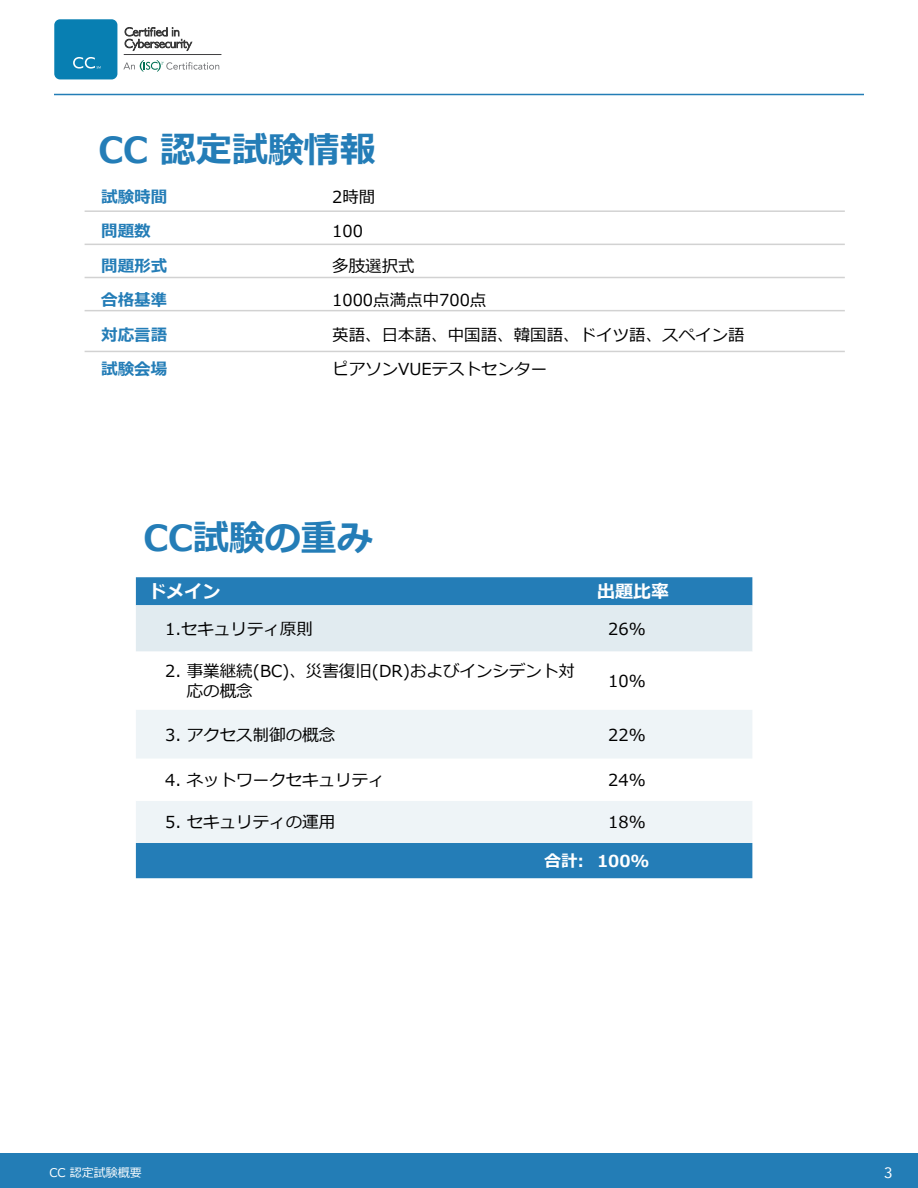
<style>
.page{position:relative;width:918px;height:1188px;background:#fff}
.page>*{position:absolute;margin:0;border:0;box-sizing:border-box;transform-origin:0 0}
.t1{font:700 36px "Meiryo";color:#247db7}
.t2{font:700 18px "Meiryo";color:#fff}
.t3{font:16.5px/19.8px "Meiryo";color:#000}
.t4{font:700 16.5px "Meiryo";color:#247db7}
.t5{font:700 16.5px "Meiryo";color:#fff}
.t6{font:15px "Avenir";color:#fff}
.t7{font:12px "Meiryo";color:#fff}
</style>
<div class="page">
<div style="left:0;top:1153px;width:918px;height:35px;background:#237db6"></div>
<div style="left:54px;top:19px;width:63px;height:60px;background:#087fb2;border-radius:6px"></div>
<svg style="left:73px;top:57px;width:28px;height:12px"></svg>
<svg style="left:123px;top:60px;width:96px;height:12px"></svg>
<hr style="left:124px;top:54px;width:97px;height:1px;background:#414042">
<svg style="left:125px;top:27px;width:67px;height:24px"></svg>
<hr style="left:54px;top:94px;width:810px;height:1px;background:#237db6">
<hr style="left:85px;top:210px;width:760px;height:2px;background:#d2d2d2">
<hr style="left:85px;top:244px;width:760px;height:1px;background:#d2d2d2">
<hr style="left:85px;top:277px;width:760px;height:1px;background:#d2d2d2">
<hr style="left:85px;top:310px;width:760px;height:1px;background:#d2d2d2">
<hr style="left:85px;top:351px;width:760px;height:1px;background:#d2d2d2">
<div style="left:136px;top:577px;width:616px;height:301px;background:#247db7"></div>
<div style="left:136px;top:605px;width:616px;height:47px;background:#e1ebf0"></div>
<svg style="left:136px;top:652px;width:616px;height:58px"></svg>
<svg style="left:136px;top:710px;width:616px;height:133px;fill:#eef4f7"></svg>
<h1 class="t1" style="left:98px;top:125px;width:279px">CC 認定試験情報</h1>
<p class="t4" style="left:101px;top:185px;width:67px">試験時間</p>
<p class="t3" style="left:332px;top:188px;width:45px">2時間</p>
<p class="t4" style="left:101px;top:220px;width:51px">問題数</p>
<p class="t3" style="left:332px;top:222px;width:32px">100</p>
<p class="t4" style="left:101px;top:254px;width:67px">問題形式</p>
<p class="t3" style="left:332px;top:257px;width:84px">多肢選択式</p>
<p class="t4" style="left:101px;top:289px;width:67px">合格基準</p>
<p class="t3" style="left:332px;top:291px;width:156px">1000点満点中700点</p>
<p class="t4" style="left:101px;top:323px;width:67px">対応言語</p>
<p class="t3" style="left:332px;top:326px;width:414px">英語、日本語、中国語、韓国語、ドイツ語、スペイン語</p>
<p class="t4" style="left:101px;top:358px;width:67px">試験会場</p>
<p class="t3" style="left:332px;top:360px;width:216px">ピアソンVUEテストセンター</p>
<h1 class="t1" style="left:143px;top:512px;width:231px">CC試験の重み</h1>
<p class="t2" style="left:149px;top:579px;width:73px">ドメイン</p>
<p class="t2" style="left:597px;top:579px;width:73px">出題比率</p>
<p class="t3" style="left:165px;top:620px;width:150px">1.セキュリティ原則</p>
<p class="t3" style="left:608px;top:620px;width:39px">26%</p>
<p class="t3" style="left:187px;top:662px;width:390px;text-indent:-22px">2. 事業継続(BC)、災害復旧(DR)およびインシデント対応の概念</p>
<p class="t3" style="left:608px;top:672px;width:39px">10%</p>
<p class="t3" style="left:165px;top:725px;width:172px">3. アクセス制御の概念</p>
<p class="t3" style="left:608px;top:725px;width:39px">22%</p>
<p class="t3" style="left:165px;top:771px;width:221px">4. ネットワークセキュリティ</p>
<p class="t3" style="left:608px;top:771px;width:39px">24%</p>
<p class="t3" style="left:165px;top:813px;width:172px">5. セキュリティの運用</p>
<p class="t3" style="left:608px;top:813px;width:39px">18%</p>
<p class="t5" style="left:545px;top:849px;width:106px">合計: 100%</p>
<p class="t7" style="left:50px;top:1165px;width:94px">CC 認定試験概要</p>
<p class="t6" style="left:884px;top:1161px;width:10px">3</p>
</div>
